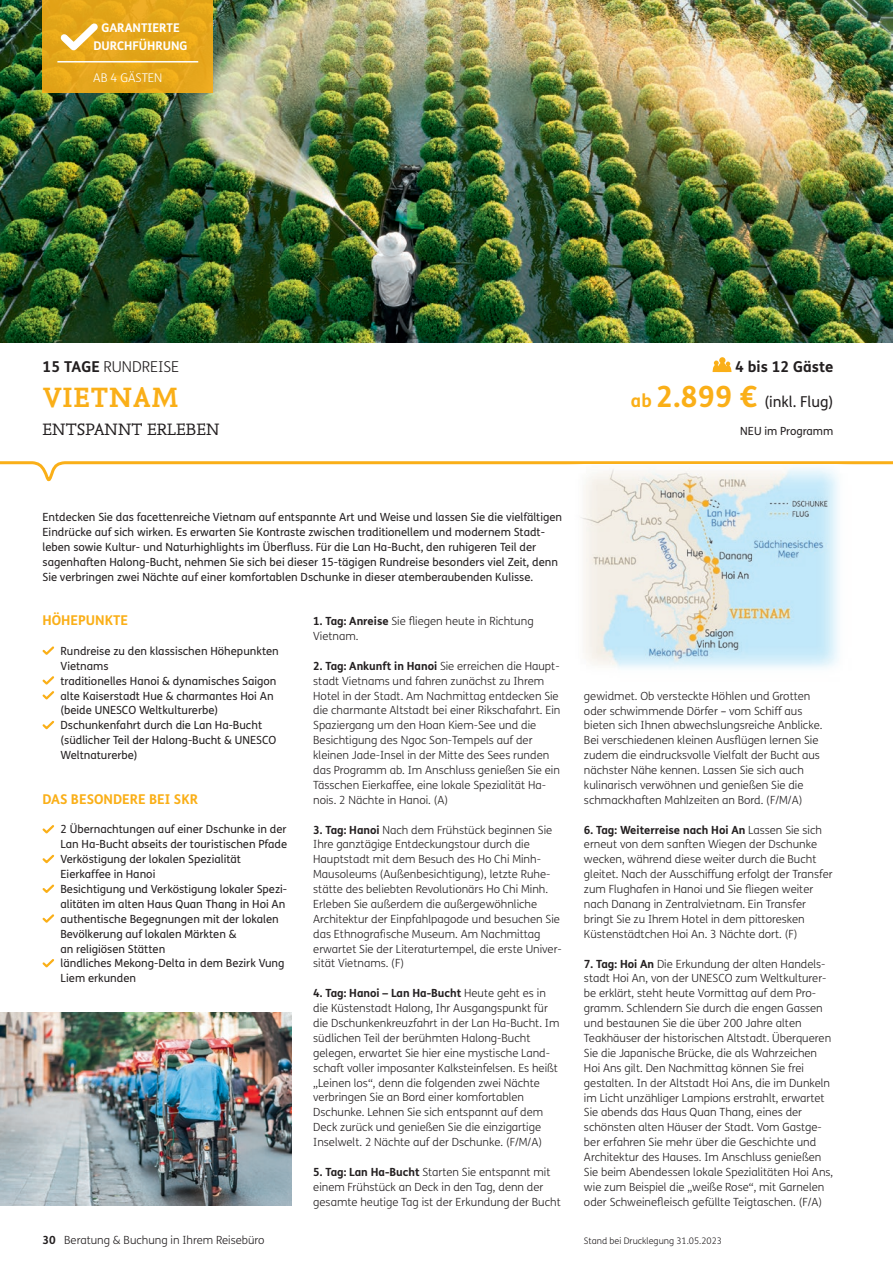
<style>
.page{position:relative;width:893px;height:1263px;background:#fff}
.page>*{position:absolute;margin:0;border:0;box-sizing:border-box;transform-origin:0 0}
.t1{font:700 29.25px "Nexus Mix Pro";letter-spacing:.01em;color:#faaf18}
.t2{font:17.25px "Nexus Mix Pro";letter-spacing:.01em;color:#231f20}
.t3{font:15px "FS Me";color:#231f20}
.t4{font:300 15px "FS Me";color:#231f20}
.t5{font:700 15px "FS Me";color:#231f20}
.t6{font:700 13.5px "FS Me";color:#faaf18}
.t7{font:700 12px/18px "FS Me";color:#fff;text-align:center}
.t8{font:300 12px "FS Me";color:#fff}
.t9{font:300 11.25px/14.9px "FS Me";color:#231f20}
.t10{font:11.25px/14.9px "FS Me";color:#231f20}
.t11{font:300 9px "FS Me";color:#231f20}
.s1{font-weight:700}
.s2{font-weight:700;font-size:18px;color:#faaf18}
.s3{font-weight:700;font-size:29.25px;color:#faaf18}
.s4{font-weight:400}
</style>
<div class="page">
<svg style="left:0;top:461px;width:893px;height:21px"></svg>
<img style="left:563px;top:464px;width:294px;height:205px">
<img style="left:0;top:0;width:893px;height:342px">
<div style="left:43px;top:0;width:170px;height:92px;background:#e5a61a"></div>
<hr style="left:57px;top:61px;width:141px;height:2px;background:#fff">
<svg style="left:54px;top:17px;width:50px;height:40px"></svg>
<svg style="left:42px;top:646px;width:13px;height:9px"></svg>
<svg style="left:42px;top:676px;width:13px;height:24px"></svg>
<svg style="left:42px;top:721px;width:13px;height:9px"></svg>
<svg style="left:42px;top:825px;width:13px;height:9px"></svg>
<svg style="left:42px;top:854px;width:13px;height:10px"></svg>
<svg style="left:42px;top:884px;width:13px;height:9px"></svg>
<svg style="left:42px;top:914px;width:13px;height:9px"></svg>
<svg style="left:42px;top:959px;width:12px;height:9px"></svg>
<svg style="left:712px;top:357px;width:20px;height:15px"></svg>
<img style="left:0;top:1012px;width:292px;height:193px">
<p class="t7" style="left:94px;top:19px;width:96px">GARANTIERTE<br>DURCHFÜHRUNG</p>
<p class="t8" style="left:93px;top:69px;width:71px">AB 4 GÄSTEN</p>
<h3 class="t4" style="left:43px;top:356px;width:138px"><span class="s1">15 TAGE</span> RUNDREISE</h3>
<h1 class="t1" style="left:43px;top:375px;width:138px">VIETNAM</h1>
<h2 class="t2" style="left:43px;top:416px;width:179px">ENTSPANNT ERLEBEN</h2>
<h3 class="t5" style="left:735px;top:355px;width:100px">4 bis 12 Gäste</h3>
<h3 class="t3" style="left:631px;top:392px;width:204px"><span class="s2">ab</span> <span class="s3">2.899 €</span> (inkl. Flug)</h3>
<p class="t10" style="left:740px;top:423px;width:95px">NEU im Programm</p>
<p class="t10" style="left:43px;top:509px;width:521px">Entdecken Sie das facettenreiche Vietnam auf entspannte Art und Weise und lassen Sie die vielfältigen Eindrücke auf sich wirken. Es erwarten Sie Kontraste zwischen traditionellem und modernem Stadt&shy;leben sowie Kultur- und Naturhighlights im Überfluss. Für die Lan Ha-Bucht, den ruhigeren Teil der sagenhaften Halong-Bucht, nehmen Sie sich bei dieser 15-tägigen Rundreise besonders viel Zeit, denn Sie verbringen zwei Nächte auf einer komfortablen Dschunke in dieser atemberaubenden Kulisse.</p>
<p class="t6" style="left:43px;top:610px;width:87px">HÖHEPUNKTE</p>
<p class="t10" style="left:61px;top:643px;width:220px">Rundreise zu den klassischen Höhepunkten Vietnams<br>traditionelles Hanoi &amp; dynamisches Saigon alte Kaiserstadt Hue &amp; charmantes Hoi An (beide UNESCO Weltkulturerbe)<br>Dschunkenfahrt durch die Lan Ha-Bucht (südlicher Teil der Halong-Bucht &amp; UNESCO Weltnaturerbe)</p>
<p class="t6" style="left:43px;top:788px;width:157px">DAS BESONDERE BEI SKR</p>
<p class="t10" style="left:61px;top:822px;width:228px">2 Übernachtungen auf einer Dschunke in der Lan Ha-Bucht abseits der touristischen Pfade Verköstigung der lokalen Spezialität Eierkaffee in Hanoi<br>Besichtigung und Verköstigung lokaler Spezi&shy;alitäten im alten Haus Quan Thang in Hoi An authentische Begegnungen mit der lokalen Bevölkerung auf lokalen Märkten &amp;<br>an religiösen Stätten<br>ländliches Mekong-Delta in dem Bezirk Vung Liem erkunden</p>
<p class="t9" style="left:43px;top:1232px;width:224px"><span class="s1">30</span> Beratung &amp; Buchung in Ihrem Reisebüro</p>
<p class="t9" style="left:313px;top:613px;width:222px"><span class="s1">1. Tag: Anreise</span> Sie fliegen heute in Richtung<br>Vietnam.</p>
<p class="t9" style="left:313px;top:658px;width:249px"><span class="s1">2. Tag: Ankunft in Hanoi</span> Sie erreichen die Haupt&shy;stadt Vietnams und fahren zunächst zu Ihrem Hotel in der Stadt. Am Nachmittag entdecken Sie die charmante Altstadt bei einer Rikschafahrt. Ein Spaziergang um den Hoan Kiem-See und die Besichtigung des Ngoc Son-Tempels auf der kleinen Jade-Insel in der Mitte des Sees runden das Programm ab. Im Anschluss genießen Sie ein Tässchen Eierkaffee, eine lokale Spezialität Ha&shy;nois. 2 Nächte in Hanoi. (A)</p>
<p class="t9" style="left:313px;top:822px;width:250px"><span class="s1">3. Tag: Hanoi</span> Nach dem Frühstück beginnen Sie Ihre ganztägige Entdeckungstour durch die Hauptstadt mit dem Besuch des Ho Chi Minh-Mausoleums (Außenbesichtigung), letzte Ruhe&shy;stätte des beliebten Revolutionärs Ho Chi Minh.<br>Erleben Sie außerdem die außergewöhnliche Architektur der Einpfahlpagode und besuchen Sie das Ethnografische Museum. Am Nachmittag erwartet Sie der Literaturtempel, die erste Univer&shy;sität Vietnams. (F)</p>
<p class="t9" style="left:313px;top:985px;width:248px"><span class="s1">4. Tag: Hanoi – Lan Ha-Bucht</span> Heute geht es in die Küstenstadt Halong, Ihr Ausgangspunkt für die Dschunkenkreuzfahrt in der Lan Ha-Bucht. Im südlichen Teil der berühmten Halong-Bucht gelegen, erwartet Sie hier eine mystische Land&shy;schaft voller imposanter Kalksteinfelsen. Es heißt „Leinen los“, denn die folgenden zwei Nächte verbringen Sie an Bord einer komfortablen Dschunke. Lehnen Sie sich entspannt auf dem Deck zurück und genießen Sie die einzigartige Inselwelt. 2 Nächte auf der Dschunke. (F/M/A)</p>
<p class="t9" style="left:313px;top:1164px;width:249px"><span class="s1">5. Tag: Lan Ha-Bucht</span> Starten Sie entspannt mit einem Frühstück an Deck in den Tag, denn der gesamte heutige Tag ist der Erkundung der Bucht</p>
<p class="t9" style="left:584px;top:688px;width:240px">gewidmet. Ob versteckte Höhlen und Grotten oder schwimmende Dörfer <span class="s4">–</span> vom Schiff aus bieten sich Ihnen abwechslungsreiche Anblicke.<br>Bei verschiedenen kleinen Ausflügen lernen Sie zudem die eindrucksvolle Vielfalt der Bucht aus nächster Nähe kennen. Lassen Sie sich auch kulinarisch verwöhnen und genießen Sie die schmackhaften Mahlzeiten an Bord. (F/M/A)</p>
<p class="t9" style="left:584px;top:822px;width:250px"><span class="s1">6. Tag: Weiterreise nach Hoi An</span> Lassen Sie sich erneut von dem sanften Wiegen der Dschunke wecken, während diese weiter durch die Bucht gleitet. Nach der Ausschiffung erfolgt der Transfer zum Flughafen in Hanoi und Sie fliegen weiter nach Danang in Zentralvietnam. Ein Transfer bringt Sie zu Ihrem Hotel in dem pittoresken Küstenstädtchen Hoi An. 3 Nächte dort. (F)</p>
<p class="t9" style="left:584px;top:956px;width:251px"><span class="s1">7. Tag: Hoi An</span> Die Erkundung der alten Handels&shy;stadt Hoi An, von der UNESCO zum Weltkulturer&shy;be erklärt, steht heute Vormittag auf dem Pro&shy;gramm. Schlendern Sie durch die engen Gassen und bestaunen Sie die über 200 Jahre alten Teakhäuser der historischen Altstadt. Überqueren Sie die Japanische Brücke, die als Wahrzeichen Hoi Ans gilt. Den Nachmittag können Sie frei gestalten. In der Altstadt Hoi Ans, die im Dunkeln im Licht unzähliger Lampions erstrahlt, erwartet Sie abends das Haus Quan Thang, eines der schönsten alten Häuser der Stadt. Vom Gastge&shy;ber erfahren Sie mehr über die Geschichte und Architektur des Hauses. Im Anschluss genießen Sie beim Abendessen lokale Spezialitäten Hoi Ans, wie zum Beispiel die „weiße Rose“, mit Garnelen oder Schweinefleisch gefüllte Teigtaschen. (F/A)</p>
<p class="t11" style="left:584px;top:1234px;width:140px">Stand bei Drucklegung 31.05.2023</p>
</div>
